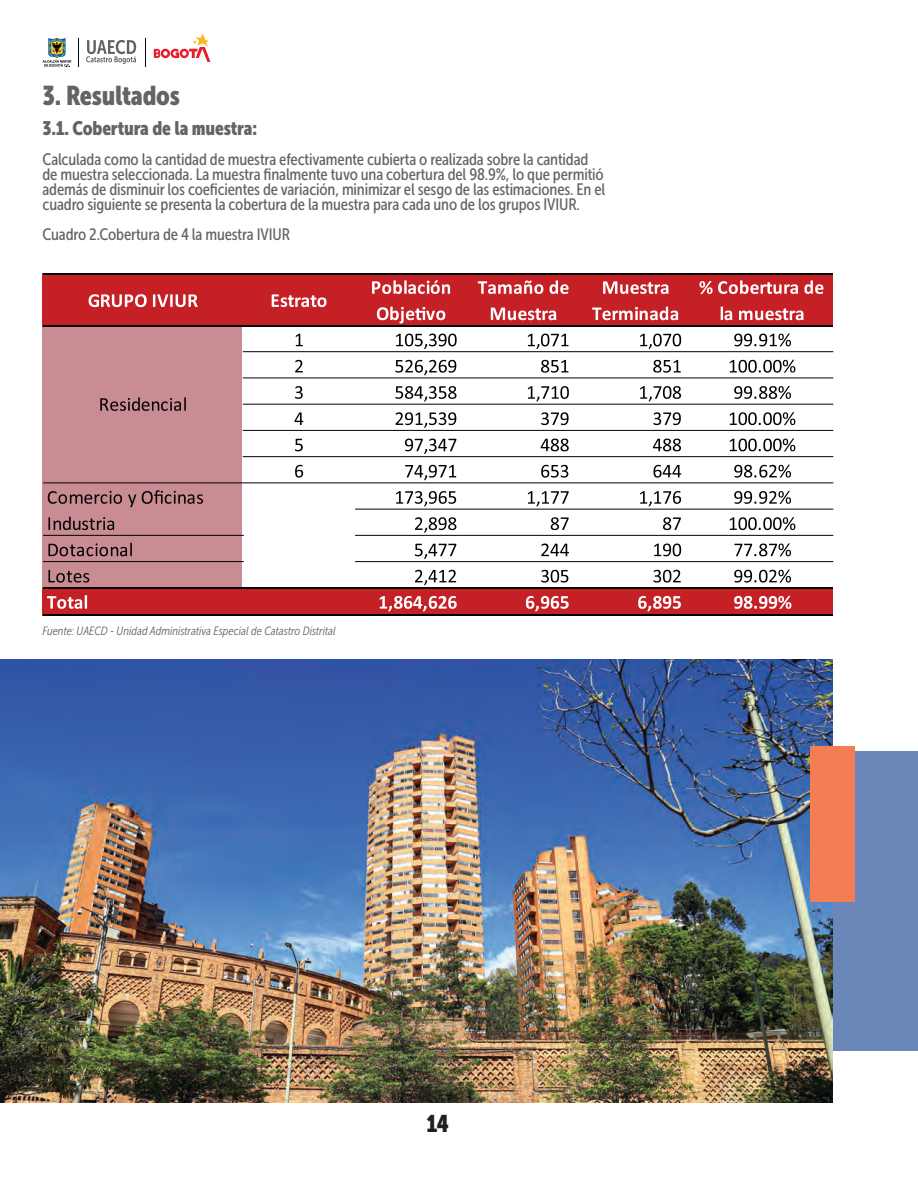
<style>
.page{position:relative;width:918px;height:1188px;background:#fff}
.page>*{position:absolute;margin:0;border:0;box-sizing:border-box;transform-origin:0 0}
.t1{font:27px "Museo Sans Cond 900";letter-spacing:-.01em;color:#636466}
.t2{font:24px "Museo Sans Cond 900";color:#231f20}
.t3{font:19.5px "Museo Sans Cond 900";letter-spacing:-.01em;color:#636466}
.t4{font:16.5px/15px "Museo Sans Cond 500";letter-spacing:-.01em;color:#636466}
.t5{font:italic 12px "Museo Sans Cond 300";color:#636466}
</style>
<div class="page">
<svg style="left:43px;top:38px;width:28px;height:29px"></svg>
<svg style="left:154px;top:34px;width:56px;height:28px"></svg>
<svg style="left:145px;top:38px;width:1px;height:29px"></svg>
<svg style="left:78px;top:38px;width:1px;height:29px"></svg>
<svg style="left:86px;top:40px;width:50px;height:24px"></svg>
<div style="left:518px;top:752px;width:400px;height:299px;background:#6b87ba"></div>
<div style="left:43px;top:325px;width:199px;height:264px;background:#c88c92"></div>
<div style="left:43px;top:273px;width:790px;height:54px;background:#c52026"></div>
<div style="left:43px;top:588px;width:790px;height:27px;background:#c52026"></div>
<svg style="left:89px;top:294px;width:58px;height:13px"></svg>
<svg style="left:153px;top:294px;width:45px;height:13px"></svg>
<svg style="left:272px;top:294px;width:55px;height:13px"></svg>
<svg style="left:372px;top:280px;width:78px;height:14px"></svg>
<svg style="left:377px;top:307px;width:68px;height:17px"></svg>
<svg style="left:478px;top:281px;width:65px;height:13px"></svg>
<svg style="left:550px;top:280px;width:19px;height:14px"></svg>
<svg style="left:491px;top:308px;width:65px;height:12px"></svg>
<svg style="left:603px;top:281px;width:65px;height:13px"></svg>
<svg style="left:592px;top:307px;width:86px;height:13px"></svg>
<svg style="left:699px;top:280px;width:99px;height:14px"></svg>
<svg style="left:804px;top:280px;width:19px;height:14px"></svg>
<svg style="left:721px;top:307px;width:11px;height:13px"></svg>
<svg style="left:739px;top:308px;width:64px;height:12px"></svg>
<svg style="left:296px;top:334px;width:7px;height:12px"></svg>
<svg style="left:396px;top:334px;width:61px;height:15px"></svg>
<svg style="left:528px;top:334px;width:41px;height:15px"></svg>
<svg style="left:640px;top:334px;width:41px;height:15px"></svg>
<svg style="left:734px;top:333px;width:57px;height:14px"></svg>
<svg style="left:295px;top:360px;width:8px;height:12px"></svg>
<svg style="left:395px;top:360px;width:61px;height:15px"></svg>
<svg style="left:541px;top:360px;width:27px;height:13px"></svg>
<svg style="left:653px;top:360px;width:28px;height:13px"></svg>
<svg style="left:730px;top:360px;width:65px;height:13px"></svg>
<svg style="left:295px;top:386px;width:8px;height:13px"></svg>
<svg style="left:395px;top:386px;width:62px;height:15px"></svg>
<svg style="left:528px;top:386px;width:41px;height:15px"></svg>
<svg style="left:640px;top:386px;width:41px;height:15px"></svg>
<svg style="left:734px;top:386px;width:57px;height:13px"></svg>
<svg style="left:295px;top:412px;width:8px;height:13px"></svg>
<svg style="left:396px;top:412px;width:60px;height:16px"></svg>
<svg style="left:541px;top:412px;width:28px;height:13px"></svg>
<svg style="left:653px;top:412px;width:28px;height:13px"></svg>
<svg style="left:730px;top:412px;width:65px;height:13px"></svg>
<svg style="left:295px;top:439px;width:8px;height:12px"></svg>
<svg style="left:405px;top:439px;width:51px;height:15px"></svg>
<svg style="left:541px;top:439px;width:28px;height:12px"></svg>
<svg style="left:653px;top:439px;width:28px;height:12px"></svg>
<svg style="left:730px;top:438px;width:65px;height:14px"></svg>
<svg style="left:295px;top:465px;width:8px;height:13px"></svg>
<svg style="left:405px;top:465px;width:51px;height:15px"></svg>
<svg style="left:541px;top:465px;width:27px;height:13px"></svg>
<svg style="left:654px;top:465px;width:27px;height:13px"></svg>
<svg style="left:734px;top:465px;width:57px;height:13px"></svg>
<svg style="left:48px;top:491px;width:74px;height:13px"></svg>
<svg style="left:128px;top:494px;width:8px;height:13px"></svg>
<svg style="left:142px;top:490px;width:61px;height:14px"></svg>
<svg style="left:396px;top:491px;width:60px;height:15px"></svg>
<svg style="left:528px;top:491px;width:41px;height:15px"></svg>
<svg style="left:640px;top:491px;width:41px;height:15px"></svg>
<svg style="left:734px;top:491px;width:57px;height:13px"></svg>
<svg style="left:48px;top:517px;width:66px;height:13px"></svg>
<svg style="left:415px;top:517px;width:41px;height:16px"></svg>
<svg style="left:551px;top:517px;width:18px;height:13px"></svg>
<svg style="left:663px;top:517px;width:18px;height:13px"></svg>
<svg style="left:730px;top:517px;width:65px;height:13px"></svg>
<svg style="left:48px;top:543px;width:84px;height:13px"></svg>
<svg style="left:415px;top:544px;width:41px;height:15px"></svg>
<svg style="left:541px;top:544px;width:28px;height:12px"></svg>
<svg style="left:654px;top:544px;width:27px;height:12px"></svg>
<svg style="left:734px;top:543px;width:57px;height:13px"></svg>
<svg style="left:48px;top:570px;width:41px;height:13px"></svg>
<svg style="left:415px;top:570px;width:41px;height:15px"></svg>
<svg style="left:541px;top:570px;width:27px;height:13px"></svg>
<svg style="left:653px;top:570px;width:28px;height:13px"></svg>
<svg style="left:734px;top:570px;width:57px;height:13px"></svg>
<svg style="left:47px;top:595px;width:40px;height:14px"></svg>
<svg style="left:380px;top:596px;width:77px;height:15px"></svg>
<svg style="left:526px;top:596px;width:43px;height:15px"></svg>
<svg style="left:638px;top:596px;width:43px;height:15px"></svg>
<svg style="left:734px;top:596px;width:57px;height:13px"></svg>
<svg style="left:100px;top:397px;width:86px;height:14px"></svg>
<hr style="left:44px;top:535px;width:199px;height:1px;background:#020304">
<hr style="left:44px;top:561px;width:199px;height:1px;background:#020304">
<hr style="left:44px;top:273px;width:789px;height:1px;background:#020304">
<hr style="left:44px;top:325px;width:789px;height:2px;background:#020304">
<hr style="left:243px;top:351px;width:590px;height:1px;background:#020304">
<hr style="left:243px;top:378px;width:590px;height:1px;background:#020304">
<hr style="left:243px;top:404px;width:590px;height:1px;background:#020304">
<hr style="left:243px;top:430px;width:590px;height:1px;background:#020304">
<hr style="left:243px;top:456px;width:590px;height:1px;background:#020304">
<hr style="left:44px;top:483px;width:789px;height:1px;background:#020304">
<hr style="left:356px;top:509px;width:477px;height:1px;background:#020304">
<hr style="left:356px;top:535px;width:477px;height:1px;background:#020304">
<hr style="left:356px;top:561px;width:477px;height:1px;background:#020304">
<hr style="left:44px;top:588px;width:789px;height:1px;background:#020304">
<hr style="left:44px;top:614px;width:789px;height:1px;background:#020304">
<img style="left:0;top:659px;width:833px;height:444px">
<div style="left:811px;top:746px;width:44px;height:155px;background:#f47d54"></div>
<p class="t1" style="left:43px;top:81px;width:139px">3. Resultados</p>
<p class="t3" style="left:43px;top:117px;width:216px">3.1. Cobertura de la muestra:</p>
<p class="t4" style="left:43px;top:152px;width:564px">Calculada como la cantidad de muestra efectivamente cubierta o realizada sobre la cantidad de muestra seleccionada. La muestra finalmente tuvo una cobertura del 98.9%, lo que permitió además de disminuir los coeficientes de variación, minimizar el sesgo de las estimaciones. En el cuadro siguiente se presenta la cobertura de la muestra para cada uno de los grupos IVIUR.</p>
<p class="t4" style="left:43px;top:227px;width:249px">Cuadro 2.Cobertura de 4 la muestra IVIUR</p>
<p class="t5" style="left:43px;top:624px;width:295px">Fuente: UAECD - Unidad Administrativa Especial de Catastro Distrital</p>
<h2 class="t2" style="left:426px;top:1110px;width:24px">14</h2>
</div>
